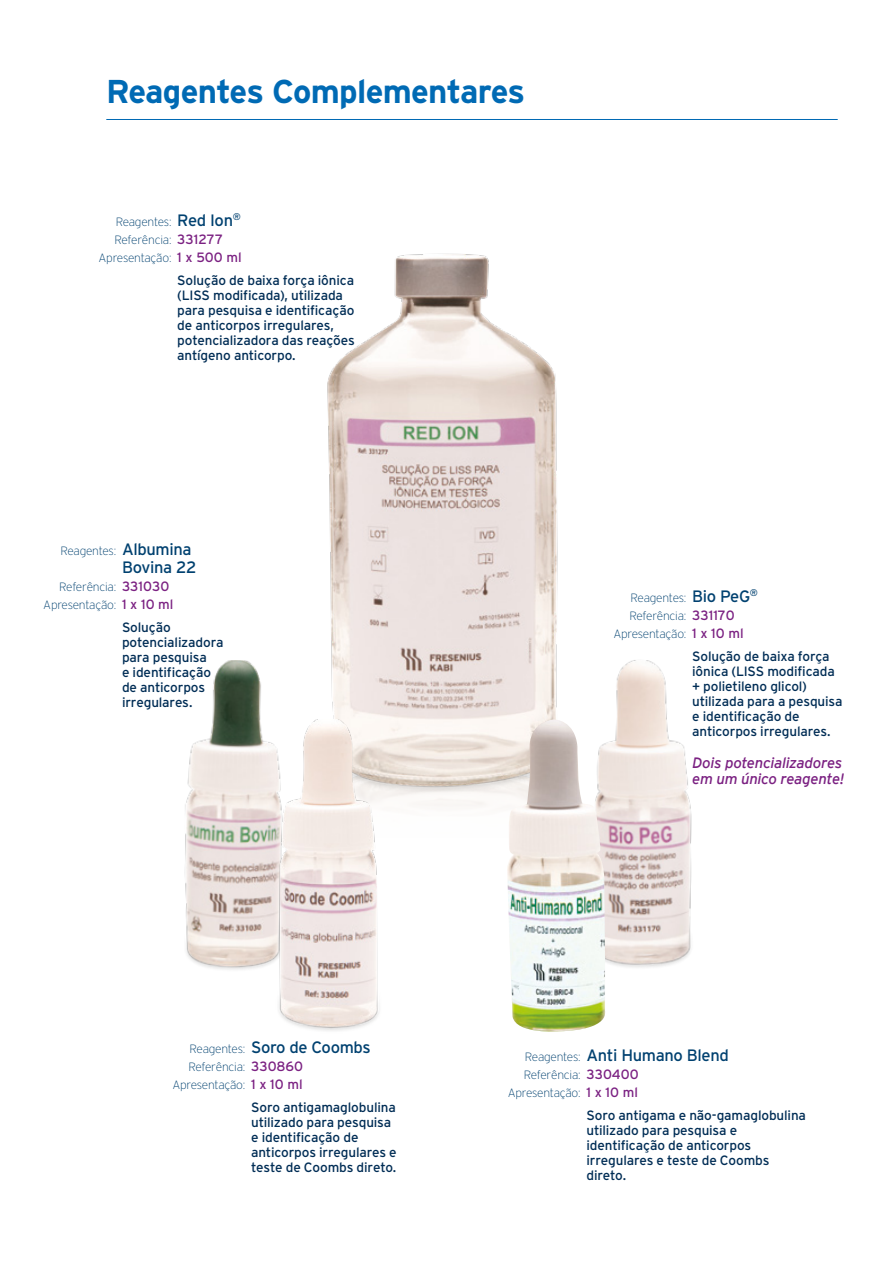
<style>
.page{position:relative;width:893px;height:1263px;background:#fff}
.page>*{position:absolute;margin:0;border:0;box-sizing:border-box;transform-origin:0 0}
.t1{font:700 33px "Interstate";letter-spacing:-.02em;color:#006ab4}
.t2{font:16.5px "Interstate";letter-spacing:-.02em;color:#004170}
.t3{font:italic 15px/16.5px "Interstate";letter-spacing:-.02em;color:#7b2182}
.t4{font:13.5px/15px "Interstate";letter-spacing:-.01em;color:#002d55}
.t5{font:200 12px/18px "Interstate";letter-spacing:-.02em;color:#004170;text-align:right}
.s1{font-weight:400;font-size:16.5px}
.s2{font-weight:400;font-size:13.5px;color:#7b2182}
.s3{font-weight:200;font-size:12px}
</style>
<div class="page">
<hr style="left:106px;top:119px;width:732px;height:1px;background:#006ab4">
<img style="left:327px;top:253px;width:231px;height:553px">
<img style="left:184px;top:660px;width:77px;height:310px">
<img style="left:611px;top:660px;width:81px;height:308px">
<img style="left:253px;top:719px;width:133px;height:312px">
<img style="left:507px;top:719px;width:104px;height:313px">
<h1 class="t1" style="left:106px;top:73px;width:420px">Reagentes Complementares</h1>
<p class="t5" style="left:116px;top:213px;width:127px">Reagentes: <span class="s1">Red Ion</span><sup>®</sup></p>
<p class="t5" style="left:114px;top:231px;width:110px">Referência: <span class="s2">331277</span></p>
<p class="t5" style="left:99px;top:249px;width:145px">Apresentação: <span class="s2">1 x 500 ml</span></p>
<p class="t4" style="left:177px;top:273px;width:179px">Solução de baixa força iônica (LISS modificada), utilizada para pesquisa e identificação de anticorpos irregulares, potencializadora das reações antígeno anticorpo.</p>
<p class="t5" style="left:60px;top:541px;width:133px">Reagentes: <span class="s1">Albumina</span></p>
<p class="t2" style="left:122px;top:557px;width:76px">Bovina 22</p>
<p class="t5" style="left:43px;top:577px;width:132px;text-align:left;text-indent:16px">Referência: <span class="s2">331030<br></span>Apresentação: <span class="s2">1 x 10 ml</span></p>
<p class="t4" style="left:122px;top:620px;width:103px">Solução potencializadora para pesquisa<br>e identificação de anticorpos irregulares.</p>
<p class="t2" style="left:190px;top:1038px;width:183px"><span class="s3">Reagentes:</span> Soro de Coombs</p>
<p class="t5" style="left:172px;top:1058px;width:132px">Referência: <span class="s2">330860<br></span>Apresentação: <span class="s2">1 x 10 ml</span></p>
<p class="t4" style="left:251px;top:1100px;width:147px">Soro antigamaglobulina utilizado para pesquisa e identificação de anticorpos irregulares e teste de Coombs direto.</p>
<p class="t5" style="left:631px;top:589px;width:129px">Reagentes: <span class="s1">Bio PeG</span><sup>®</sup></p>
<p class="t5" style="left:629px;top:607px;width:107px">Referência: <span class="s2">331170</span></p>
<p class="t5" style="left:613px;top:625px;width:132px">Apresentação: <span class="s2">1 x 10 ml</span></p>
<p class="t4" style="left:692px;top:649px;width:152px">Solução de baixa força iônica (LISS modificada + polietileno glicol) utilizada para a pesquisa e identificação de anticorpos irregulares.</p>
<p class="t3" style="left:692px;top:754px;width:154px">Dois potencializadores em um único reagente!</p>
<p class="t2" style="left:525px;top:1045px;width:205px"><span class="s3">Reagentes:</span> Anti Humano Blend</p>
<p class="t5" style="left:508px;top:1065px;width:133px">Referência: <span class="s2">330400<br></span>Apresentação: <span class="s2">1 x 10 ml</span></p>
<p class="t4" style="left:586px;top:1108px;width:221px">Soro antigama e não-gamaglobulina utilizado para pesquisa e identificação de anticorpos irregulares e teste de Coombs direto.</p>
</div>
